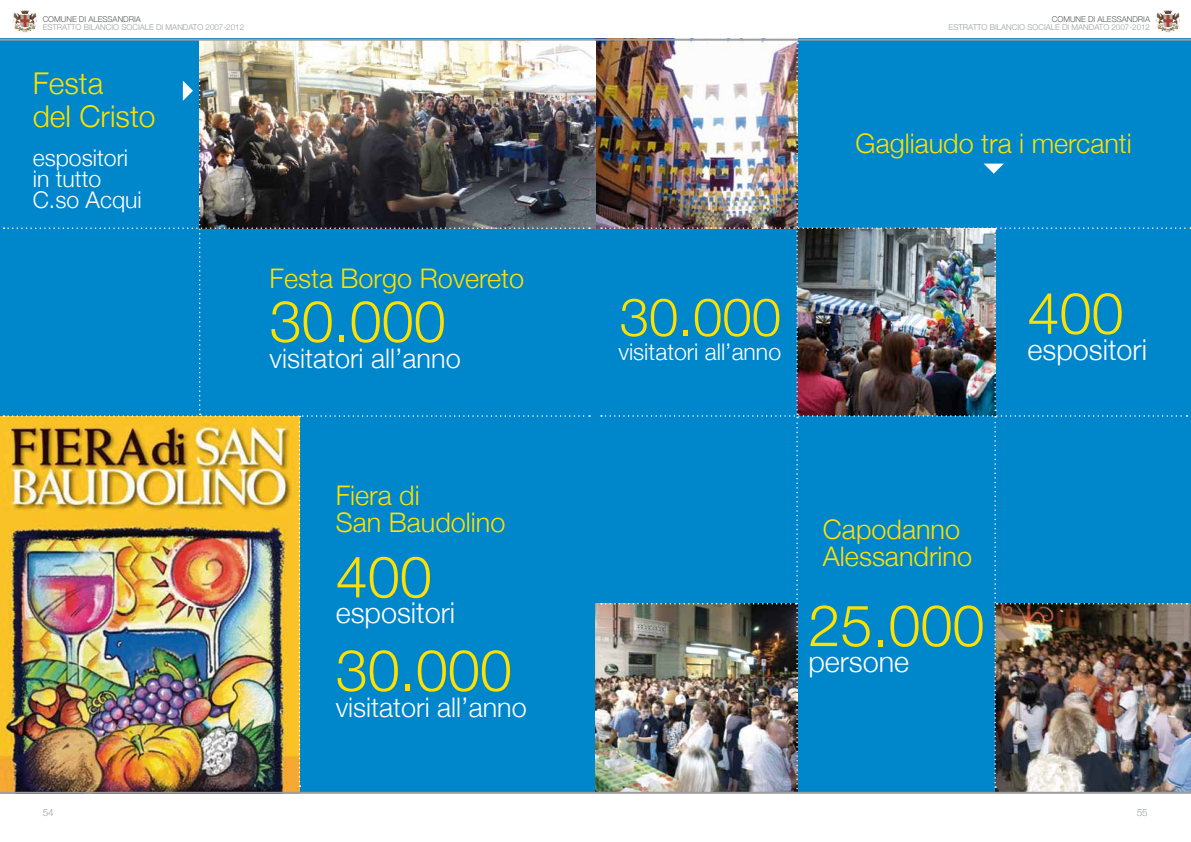
<style>
.page{position:relative;width:1191px;height:842px;background:#fff}
.page>*{position:absolute;margin:0;border:0;box-sizing:border-box;transform-origin:0 0}
.t1{font:300 57.6px "Helvetica Neue";color:#ffe100}
.t2{font:300 52.8px "Helvetica Neue";color:#ffe100}
.t3{font:300 30px/33px "Helvetica Neue";color:#ffe100}
.t4{font:300 28.8px "Helvetica Neue";color:#fff}
.t5{font:300 27px/27px "Helvetica Neue";color:#ffe100}
.t6{font:300 27px "Helvetica Neue";color:#fff}
.t7{font:300 23px/20.7px "Helvetica Neue";color:#fff}
.t8{font:300 10px "Helvetica Neue";color:#9c9e9f}
.t9{font:300 8px "Helvetica Neue";color:#9c9e9f}
.t10{font:300 8px "Helvetica Neue";color:#58585a}
</style>
<div class="page">
<img style="left:20px;top:10px;width:15px;height:5px">
<img style="left:1163px;top:10px;width:15px;height:5px">
<img style="left:595px;top:604px;width:6px;height:188px">
<img style="left:200px;top:41px;width:597px;height:187px">
<img style="left:0;top:416px;width:299px;height:376px">
<img style="left:4px;top:42px;width:586px;height:745px">
<img style="left:601px;top:42px;width:590px;height:750px">
<hr style="left:0;top:792px;width:595px;height:2px;background:#9c9e9f">
<hr style="left:0;top:39px;width:595px;height:2px;background:#9c9e9f">
<hr style="left:595px;top:792px;width:596px;height:2px;background:#9c9e9f">
<hr style="left:595px;top:39px;width:596px;height:2px;background:#9c9e9f">
<p class="t10" style="left:43px;top:13px;width:100px">COMUNE DI ALESSANDRIA</p>
<p class="t9" style="left:43px;top:21px;width:203px">ESTRATTO BILANCIO SOCIALE DI MANDATO 2007-2012</p>
<p class="t10" style="left:1051px;top:13px;width:100px">COMUNE DI ALESSANDRIA</p>
<p class="t9" style="left:948px;top:21px;width:203px">ESTRATTO BILANCIO SOCIALE DI MANDATO 2007-2012</p>
<h3 class="t3" style="left:33px;top:65px;width:124px">Festa<br>del Cristo</h3>
<h3 class="t7" style="left:33px;top:147px;width:111px">espositori in tutto<br>C.so Acqui</h3>
<h3 class="t5" style="left:855px;top:128px;width:278px">Gagliaudo tra i mercanti</h3>
<h3 class="t5" style="left:269px;top:264px;width:256px">Festa Borgo Rovereto</h3>
<h1 class="t1" style="left:269px;top:275px;width:178px">30.000</h1>
<h3 class="t6" style="left:269px;top:336px;width:193px">visitatori all’anno</h3>
<h2 class="t2" style="left:619px;top:275px;width:163px">30.000</h2>
<h3 class="t7" style="left:618px;top:340px;width:164px">visitatori all’anno</h3>
<h1 class="t1" style="left:1027px;top:267px;width:98px">400</h1>
<h3 class="t4" style="left:1027px;top:326px;width:121px">espositori</h3>
<h3 class="t5" style="left:336px;top:481px;width:171px">Fiera di<br>San Baudolino</h3>
<h1 class="t1" style="left:336px;top:530px;width:98px">400</h1>
<h3 class="t4" style="left:336px;top:590px;width:121px">espositori</h3>
<h1 class="t1" style="left:336px;top:624px;width:178px">30.000</h1>
<h3 class="t6" style="left:336px;top:685px;width:193px">visitatori all’anno</h3>
<h3 class="t5" style="left:823px;top:515px;width:151px">Capodanno<br>Alessandrino</h3>
<h1 class="t1" style="left:808px;top:579px;width:178px">25.000</h1>
<h3 class="t4" style="left:808px;top:638px;width:102px">persone</h3>
<p class="t8" style="left:43px;top:805px;width:13px">54</p>
<p class="t8" style="left:1136px;top:805px;width:13px">55</p>
</div>
